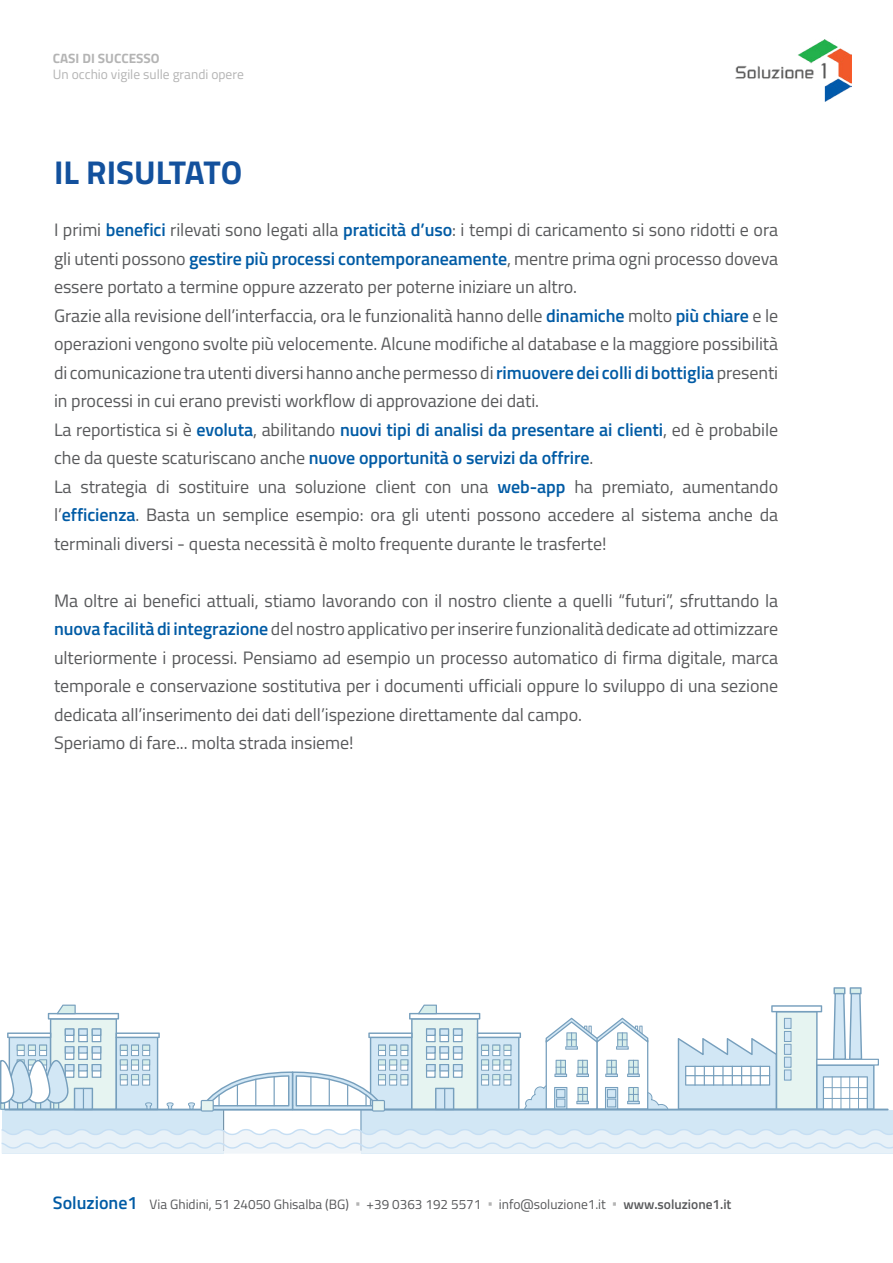
<style>
.page{position:relative;width:893px;height:1263px;background:#fff}
.page>*{position:absolute;margin:0;border:0;box-sizing:border-box;transform-origin:0 0}
.t1{font:700 33px "Titillium Web";color:#13519d}
.t2{font:18px/28.5px "Titillium Web";letter-spacing:-.005em;color:#58595b}
.t3{font:13.5px "Titillium Web";color:#58595b}
.t4{font:13.5px "Titillium Web";color:#b4b4b4}
.t5{font:700 13.5px "Titillium Web";color:#b4b4b4}
.s1{font-weight:600;color:#005ba5}
.s2{font-weight:600;font-size:18px;color:#005ba5}
.s3{font-size:12px;color:#b4b4b4}
.s4{font-weight:600}
</style>
<div class="page">
<div style="left:361px;top:1110px;width:532px;height:43px;background:#d2e7f5"></div>
<div style="left:2px;top:1110px;width:222px;height:43px;background:#d2e7f5"></div>
<hr style="left:223px;top:1109px;width:1px;height:42px;background:#1b5f91">
<hr style="left:360px;top:1109px;width:2px;height:42px;background:#1b5f91">
<svg style="left:2px;top:1129px;width:891px;height:25px"></svg>
<svg style="left:0;top:987px;width:889px;height:124px"></svg>
<img style="left:736px;top:40px;width:116px;height:62px">
<p class="t5" style="left:53px;top:48px;width:8px">CASI</p>
<p class="t5" style="left:82px;top:48px;width:41px">DI SUCCESSO</p>
<p class="t4" style="left:53px;top:65px;width:192px">Un occhio vigile sulle grandi opere</p>
<h1 class="t1" style="left:54px;top:147px;width:187px">IL RIS ULTATO</h1>
<p class="t2" style="left:54px;top:215px;width:726px">I primi <span class="s1">benefici</span> rilevati sono legati alla <span class="s1">praticità d’uso</span>: i tempi di caricamento si sono ridotti e ora gli utenti possono <span class="s1">gestire più processi contemporaneamente</span>, mentre prima ogni processo doveva essere portato a termine oppure azzerato per poterne iniziare un altro.<br>Grazie alla revisione dell’interfaccia, ora le funzionalità hanno delle <span class="s1">dinamiche</span> molto <span class="s1">più chiare</span> e le operazioni vengono svolte più velocemente. Alcune modifiche al database e la maggiore possibilità di comunicazione tra utenti diversi hanno anche permesso di <span class="s1">rimuovere dei colli di bottiglia</span> presenti in processi in cui erano previsti workflow di approvazione dei dati.<br>La reportistica si è <span class="s1">evoluta</span>, abilitando <span class="s1">nuovi tipi di analisi da presentare ai clienti</span>, ed è probabile che da queste scaturiscano anche <span class="s1">nuove opportunità o servizi da offrire</span>.<br>La strategia di sostituire una soluzione client con una <span class="s1">web-app</span> ha premiato, aumentando l’<span class="s1">efficienza</span>. Basta un semplice esempio: ora gli utenti possono accedere al sistema anche da terminali diversi - questa necessità è molto frequente durante le trasferte!</p>
<p class="t2" style="left:54px;top:585px;width:726px">Ma oltre ai benefici attuali, stiamo lavorando con il nostro cliente a quelli “futuri”, sfruttando la <span class="s1">nuova facilità di integrazione</span> del nostro applicativo per inserire funzionalità dedicate ad ottimizzare ulteriormente i processi. Pensiamo ad esempio un processo automatico di firma digitale, marca temporale e conservazione sostitutiva per i documenti ufficiali oppure lo sviluppo di una sezione dedicata all’inserimento dei dati dell’ispezione direttamente dal campo.<br>Speriamo di fare... molta strada insieme!</p>
<p class="t3" style="left:53px;top:1194px;width:680px"><span class="s2">Soluzione1</span> Via Ghidini, 51 24050 Ghisalba (BG) <span class="s3">•</span> +39 0363 192 5571 <span class="s3">•</span> info@soluzione1.it <span class="s3">•</span> <span class="s4">www.soluzione1.it</span></p>
</div>
